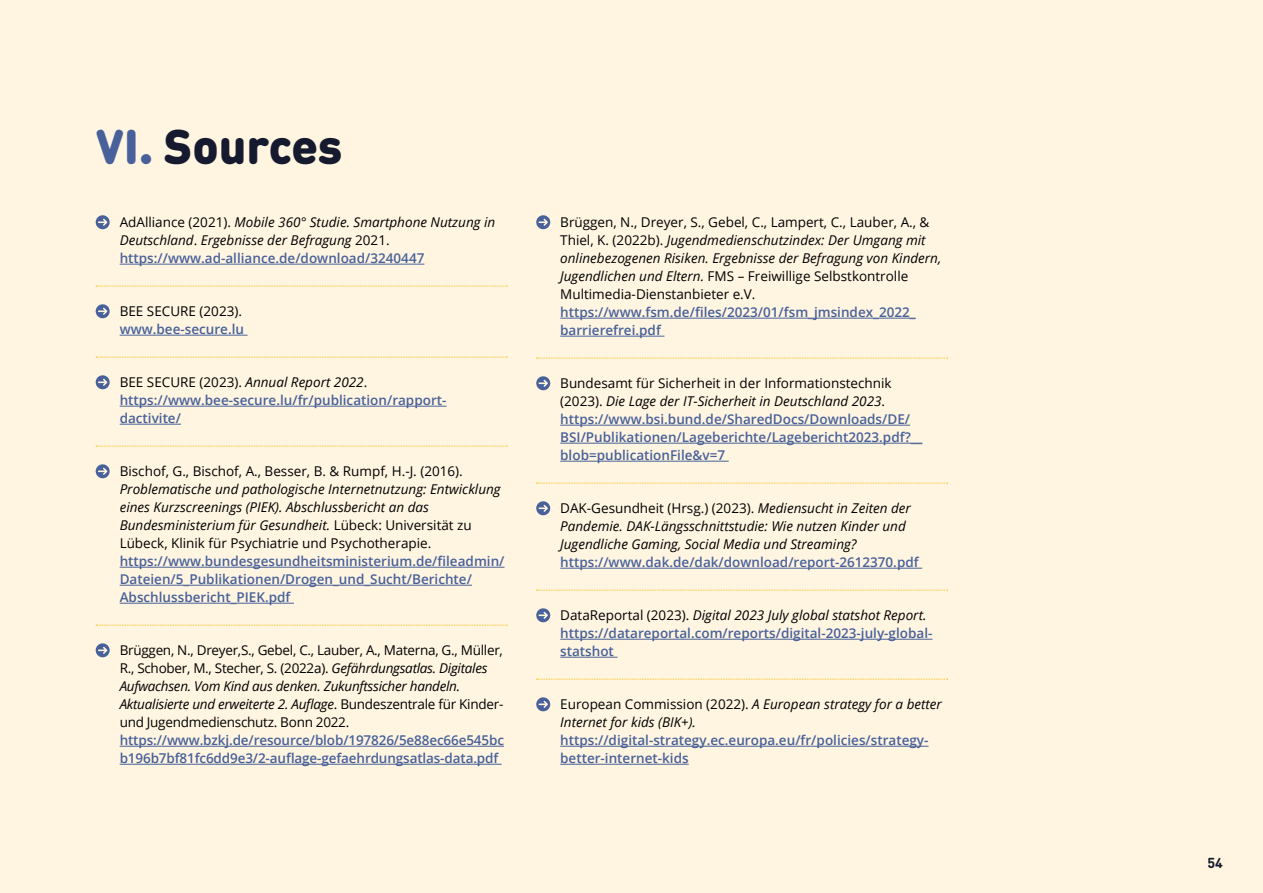
<style>
.page{position:relative;width:1263px;height:893px;background:#fff5e1}
.page>*{position:absolute;margin:0;border:0;box-sizing:border-box;transform-origin:0 0}
.t1{font:900 48px "DIN Round Pro";color:#161a2e}
.t2{font:700 14.25px "DIN Round Pro";color:#161a2e}
.P_-_Sources{font:italic 13.5px/18px "Open Sans";color:#000}
.P_-_Sources-2{font:600 13.5px/18px "Open Sans";color:#48619a}
.P_-_Sources-3{font:13.5px/18px "Open Sans";letter-spacing:-.02em;color:#000}
.P_-_Sources-4{font:13.5px/18px "Open Sans";color:#000}
.s1{color:#48619a}
.s2{font-style:normal}
.s3{font-weight:600;font-style:normal;color:#48619a}
.s4{font-weight:400;color:#000}
.s5{font-weight:400;font-style:italic;color:#000}
.s6{font-style:italic}
.s7{font-weight:600;color:#48619a}
</style>
<div class="page">
<hr style="left:120px;top:264px;width:304px;height:1px;background:#48619a">
<hr style="left:120px;top:335px;width:128px;height:1px;background:#48619a">
<hr style="left:120px;top:406px;width:326px;height:1px;background:#48619a">
<hr style="left:120px;top:424px;width:61px;height:1px;background:#48619a">
<hr style="left:120px;top:567px;width:384px;height:1px;background:#48619a">
<hr style="left:120px;top:585px;width:352px;height:1px;background:#48619a">
<hr style="left:120px;top:603px;width:174px;height:1px;background:#48619a">
<hr style="left:120px;top:746px;width:384px;height:1px;background:#48619a">
<hr style="left:120px;top:764px;width:382px;height:1px;background:#48619a">
<svg style="left:95px;top:215px;width:15px;height:14px"></svg>
<svg style="left:96px;top:286px;width:411px;height:1px"></svg>
<svg style="left:95px;top:304px;width:15px;height:14px"></svg>
<svg style="left:96px;top:357px;width:411px;height:1px"></svg>
<svg style="left:95px;top:375px;width:15px;height:14px"></svg>
<svg style="left:96px;top:446px;width:411px;height:1px"></svg>
<svg style="left:95px;top:464px;width:15px;height:14px"></svg>
<svg style="left:96px;top:625px;width:411px;height:1px"></svg>
<svg style="left:95px;top:643px;width:15px;height:14px"></svg>
<hr style="left:560px;top:318px;width:356px;height:1px;background:#48619a">
<hr style="left:560px;top:336px;width:104px;height:1px;background:#48619a">
<hr style="left:560px;top:425px;width:350px;height:1px;background:#48619a">
<hr style="left:560px;top:443px;width:362px;height:1px;background:#48619a">
<hr style="left:560px;top:461px;width:169px;height:1px;background:#48619a">
<hr style="left:560px;top:568px;width:362px;height:1px;background:#48619a">
<hr style="left:560px;top:639px;width:372px;height:1px;background:#48619a">
<hr style="left:560px;top:657px;width:57px;height:1px;background:#48619a">
<hr style="left:560px;top:746px;width:368px;height:1px;background:#48619a">
<hr style="left:560px;top:764px;width:129px;height:1px;background:#48619a">
<svg style="left:536px;top:215px;width:14px;height:14px"></svg>
<svg style="left:537px;top:358px;width:411px;height:1px"></svg>
<svg style="left:536px;top:376px;width:14px;height:14px"></svg>
<svg style="left:537px;top:483px;width:411px;height:1px"></svg>
<svg style="left:536px;top:501px;width:14px;height:14px"></svg>
<svg style="left:537px;top:590px;width:411px;height:1px"></svg>
<svg style="left:536px;top:608px;width:14px;height:14px"></svg>
<svg style="left:537px;top:679px;width:411px;height:1px"></svg>
<svg style="left:536px;top:697px;width:14px;height:14px"></svg>
<h1 class="t1" style="left:96px;top:110px;width:248px"><span class="s1">VI.</span> Sources</h1>
<p class="P_-_Sources" style="left:120px;top:213px;width:377px"><span class="s2">AdAlliance (2021).</span> Mobile 360° Studie. Smartphone Nutzung in<br>Deutschland<span class="s2">.</span> Ergebnisse der Befragung <span class="s2">2021. </span><span class="s3">https://www.ad-alliance.de/download/3240447</span></p>
<p class="P_-_Sources-2" style="left:120px;top:302px;width:126px"><span class="s4">BEE SECURE (2023). </span>www.bee-secure.lu</p>
<p class="P_-_Sources-2" style="left:120px;top:373px;width:328px"><span class="s4">BEE SECURE (2023).</span> <span class="s5">Annual Report 2022</span><span class="s4">. </span>https://www.bee-secure.lu/fr/publication/rapport&shy;dactivite/</p>
<p class="P_-_Sources" style="left:120px;top:462px;width:386px"><span class="s2">Bischof, G., Bischof, A., Besser, B. &amp; Rumpf, H.-J. (2016).<br></span>Problematische und pathologische Internetnutzung: Entwicklung eines Kurzscreenings (PIEK). Abschlussbericht an das Bundesministerium für Gesundheit. <span class="s2">Lübeck: Universität zu Lübeck, Klinik für Psychiatrie und Psychotherapie. </span><span class="s3">https://www.bundesgesundheitsministerium.de/fileadmin/ Dateien/5_Publikationen/Drogen_und_Sucht/Berichte/ Abschlussbericht_PIEK.pdf</span></p>
<p class="P_-_Sources-3" style="left:120px;top:641px;width:386px">Brüggen, N., Dreyer,S., Gebel, C., Lauber, A., Materna, G., Müller, R., Schober, M., Stecher, S. (2022a). <span class="s6">Gefährdungsatlas. Digitales Aufwachsen. Vom Kind aus denken. Zukunftssicher handeln.<br>Aktualisierte und erweiterte 2. Auflage</span>. Bundeszentrale für Kinder&shy;und Jugendmedienschutz. Bonn 2022. <span class="s7">https://www.bzkj.de/resource/blob/197826/5e88ec66e545bc b196b7bf81fc6dd9e3/2-auflage-gefaehrdungsatlas-data.pdf</span></p>
<p class="P_-_Sources-4" style="left:560px;top:213px;width:383px">Brüggen, N., Dreyer, S., Gebel, C., Lampert, C., Lauber, A., &amp; Thiel, K. (2022b). <span class="s6">Jugendmedienschutzindex: Der Umgang mit onlinebezogenen Risiken. Ergebnisse der Befragung von Kindern, Jugendlichen und Eltern.</span> FMS – Freiwillige Selbstkontrolle Multimedia-Dienstanbieter e.V. <span class="s7">https://www.fsm.de/files/2023/01/fsm_jmsindex_2022_ barrierefrei.pdf</span></p>
<p class="P_-_Sources-2" style="left:560px;top:374px;width:364px"><span class="s4">Bundesamt für Sicherheit in der Informationstechnik (2023).</span> <span class="s5">Die Lage der IT-Sicherheit in Deutschland 2023</span><span class="s4">. </span>https://www.bsi.bund.de/SharedDocs/Downloads/DE/ BSI/Publikationen/Lageberichte/Lagebericht2023.pdf?__ blob=publicationFile&amp;v=7</p>
<p class="P_-_Sources" style="left:560px;top:499px;width:360px"><span class="s2">DAK-Gesundheit (Hrsg.) (2023).</span> Mediensucht in Zeiten der Pandemie. DAK-Längsschnittstudie: Wie nutzen Kinder und Jugendliche Gaming, Social Media und Streaming? <span class="s3">https://www.dak.de/dak/download/report-2612370.pdf</span></p>
<p class="P_-_Sources-2" style="left:560px;top:606px;width:374px"><span class="s4">DataReportal (2023).</span> <span class="s5">Digital 2023 July global statshot Report. </span>https://datareportal.com/reports/digital-2023-july-global&shy;statshot</p>
<p class="P_-_Sources-2" style="left:560px;top:695px;width:383px"><span class="s4">European Commission (2022).</span> <span class="s5">A European strategy for a better Internet for kids (BIK+). </span>https://digital-strategy.ec.europa.eu/fr/policies/strategy&shy;better-internet-kids</p>
<p class="t2" style="left:1207px;top:853px;width:17px">54</p>
</div>
